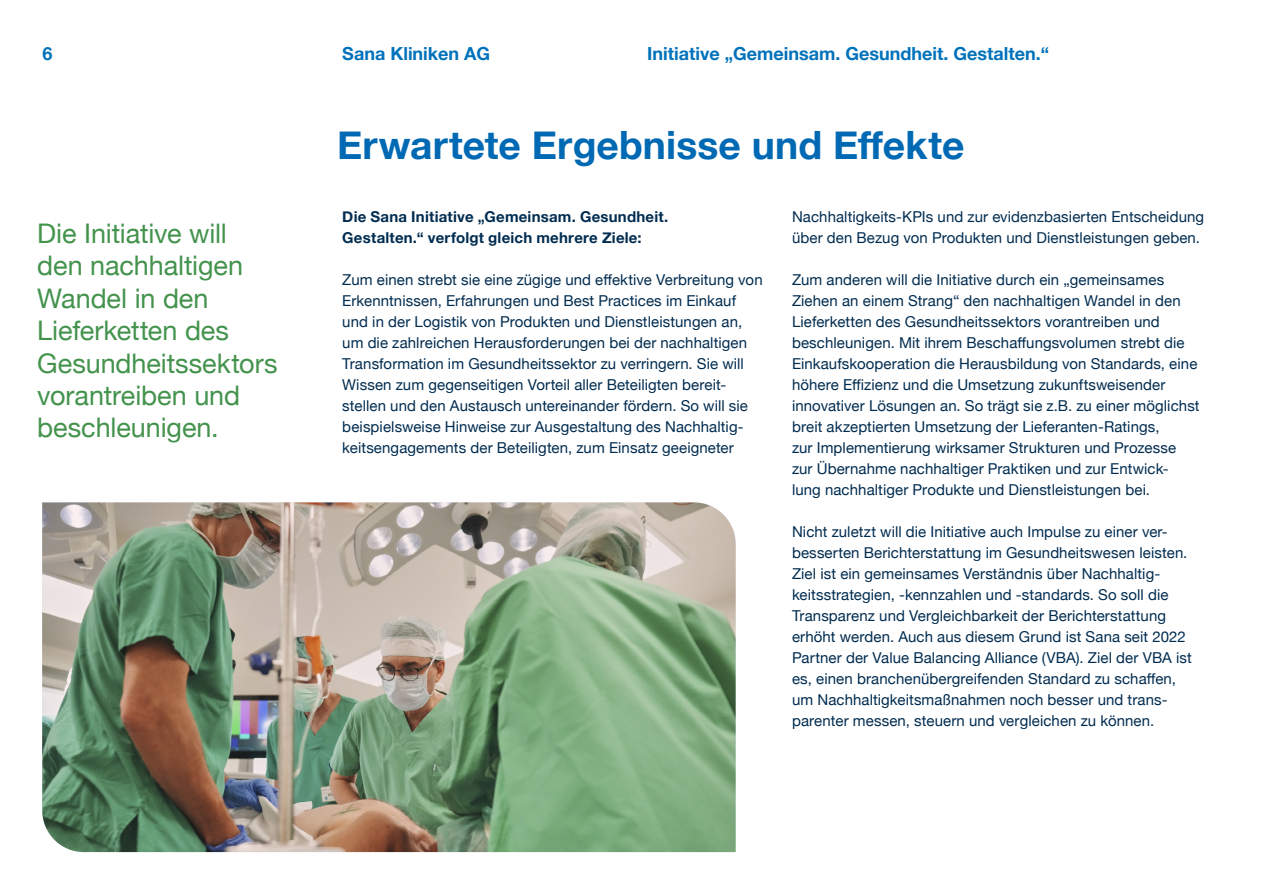
<style>
.page{position:relative;width:1263px;height:893px;background:#fff}
.page>*{position:absolute;margin:0;border:0;box-sizing:border-box;transform-origin:0 0}
.Headline_1{font:700 39px "Helvetica Neue";letter-spacing:.005em;color:#0069b4}
.Abschnittstitel_Seite___schwarz{font:27px/32.4px "Helvetica Neue";letter-spacing:-.005em;color:#44934d}
.t1{font:700 18px "Helvetica Neue";color:#0072bb}
.Fließtext{font:15px/21px "Helvetica Neue";letter-spacing:.005em;color:#002c50}
.Fließtext-2{font:700 15px/21px "Helvetica Neue";letter-spacing:.015em;color:#002c50}
</style>
<div class="page">
<img style="left:42px;top:502px;width:694px;height:350px">
<p class="t1" style="left:43px;top:40px;width:12px">6</p>
<p class="t1" style="left:342px;top:40px;width:149px">Sana Kliniken AG</p>
<p class="t1" style="left:647px;top:40px;width:403px">Initiative „Gemeinsam. Gesundheit. Gestalten.“</p>
<p class="Abschnittstitel_Seite___schwarz" style="left:37px;top:219px;width:242px">Die Initiative will den nachhaltigen<br>Wandel in den<br>Lieferketten des<br>Gesundheitssektors vorantreiben und beschleunigen.</p>
<p class="Headline_1" style="left:337px;top:115px;width:629px">Erwartete Ergebnisse und Effekte</p>
<p class="Fließtext-2" style="left:342px;top:207px;width:327px">Die Sana Initiative „Gemeinsam. Gesundheit.<br>Gestalten.“ verfolgt gleich mehrere Ziele:</p>
<p class="Fließtext" style="left:342px;top:270px;width:422px">Zum einen strebt sie eine zügige und effektive Verbreitung von Erkenntnissen, Erfahrungen und Best Practices im Einkauf und in der Logistik von Produkten und Dienstleistungen an, um die zahlreichen Herausforderungen bei der nachhaltigen Transformation im Gesundheitssektor zu verringern. Sie will Wissen zum gegenseitigen Vorteil aller Beteiligten bereit&shy;stellen und den Austausch untereinander fördern. So will sie beispielsweise Hinweise zur Ausgestaltung des Nachhaltig&shy;keitsengagements der Beteiligten, zum Einsatz geeigneter</p>
<p class="Fließtext" style="left:792px;top:207px;width:414px">Nachhaltigkeits-KPIs und zur evidenzbasierten Entscheidung über den Bezug von Produkten und Dienstleistungen geben.</p>
<p class="Fließtext" style="left:792px;top:270px;width:409px">Zum anderen will die Initiative durch ein „gemeinsames Ziehen an einem Strang“ den nachhaltigen Wandel in den Lieferketten des Gesundheitssektors vorantreiben und beschleunigen. Mit ihrem Beschaffungsvolumen strebt die Einkaufskooperation die Herausbildung von Standards, eine höhere Effizienz und die Umsetzung zukunftsweisender innovativer Lösungen an. So trägt sie z.B. zu einer möglichst breit akzeptierten Umsetzung der Lieferanten-Ratings,<br>zur Implementierung wirksamer Strukturen und Prozesse zur Übernahme nachhaltiger Praktiken und zur Entwick&shy;lung nachhaltiger Produkte und Dienstleistungen bei.</p>
<p class="Fließtext" style="left:792px;top:522px;width:401px">Nicht zuletzt will die Initiative auch Impulse zu einer ver&shy;besserten Berichterstattung im Gesundheitswesen leisten.<br>Ziel ist ein gemeinsames Verständnis über Nachhaltig&shy;keitsstrategien, -kennzahlen und -standards. So soll die Transparenz und Vergleichbarkeit der Berichterstattung erhöht werden. Auch aus diesem Grund ist Sana seit 2022<br>Partner der Value Balancing Alliance (VBA). Ziel der VBA ist es, einen branchenübergreifenden Standard zu schaffen, um Nachhaltigkeitsmaßnahmen noch besser und trans&shy;parenter messen, steuern und vergleichen zu können.</p>
</div>
